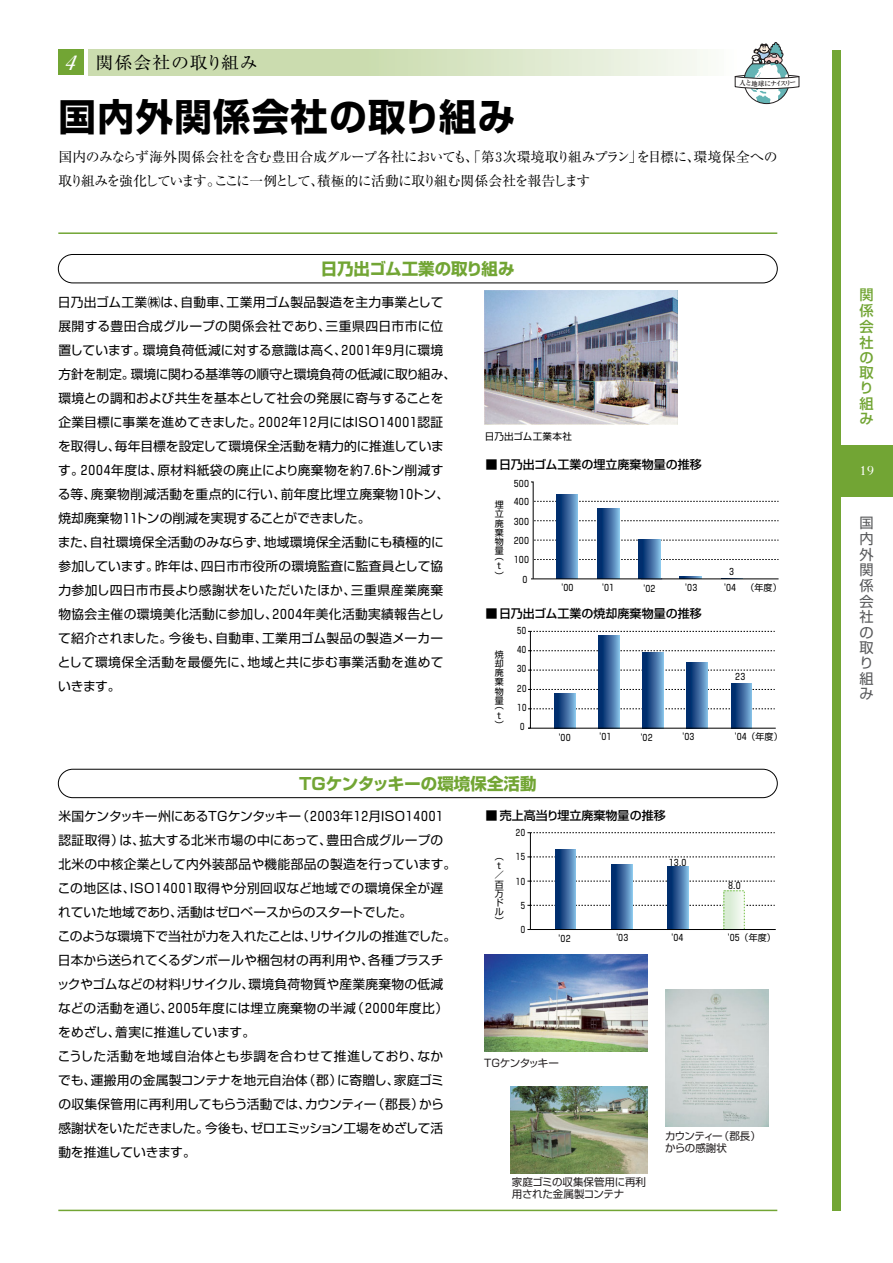
<style>
.page{position:relative;width:893px;height:1263px;background:#fff}
.page>*{position:absolute;margin:0;border:0;box-sizing:border-box;transform-origin:0 0}
.t1{font:700 37.5px "Shin Go";letter-spacing:.03em;color:#000}
.t2{font:17.1px "Ryumin";letter-spacing:.03em;color:#000;scale:1.05 1}
.t3{font:700 16.5px "Shin Go";color:#72a534}
.t4{font:14.25px/15.5px "Shin Go";color:#58595b;text-align:justify}
.t5{font:500 14.25px/15.5px "Shin Go";color:#72a534;text-align:justify}
.t6{font:13.8px/24px "Ryumin";letter-spacing:-.065em;color:#000}
.t7{font:13.5px "Caslon Five Forty";color:#fff}
.t8{font:12.75px/24px "Shin Go";letter-spacing:.01em;color:#000}
.t9{font:500 12px "Shin Go";color:#000}
.t10{font:10.5px/12px "Shin Go";letter-spacing:-.03em;color:#231f20}
.t11{font:10.5px "Shin Go";letter-spacing:-.05em;color:#231f20}
.t12{font:9.6px "Shin Go";letter-spacing:.03em;color:#000}
.t13{font:9px/9.3px "Shin Go";letter-spacing:-.425em;color:#000;text-align:justify}
.t14{font:9px/19.2px "Shin Go";letter-spacing:-.425em;color:#000;scale:.93 1}
.t15{font:700 6.6px "Ryumin";color:#231f20}
.s1{font-family:"Caslon Five Forty";font-style:italic;font-size:21.3px;color:#fff}
</style>
<div class="page">
<div style="left:836px;top:445px;width:56px;height:51px;background:#72a534"></div>
<div style="left:832px;top:50px;width:9px;height:1160px;background:#72a534"></div>
<svg style="left:88px;top:50px;width:620px;height:25px;background:#d6e3c1"></svg>
<div style="left:58px;top:50px;width:26px;height:25px;background:#72a534"></div>
<svg style="left:531px;top:482px;width:247px;height:97px"></svg>
<div style="left:597px;top:509px;width:22px;height:70px;background:linear-gradient(to right,#001156,#75a8d3)"></div>
<svg style="left:639px;top:539px;width:21px;height:40px"></svg>
<svg style="left:556px;top:495px;width:21px;height:84px;background:#316097"></svg>
<hr style="left:531px;top:579px;width:247px;height:1px;background:#000">
<hr style="left:58px;top:232px;width:719px;height:2px;background:#72a534">
<hr style="left:58px;top:1210px;width:719px;height:1px;background:#72a534">
<div style="left:58px;top:254px;width:719px;height:29px;border:1px solid #000;border-radius:14px"></div>
<div style="left:58px;top:769px;width:719px;height:29px;border:1px solid #000;border-radius:14px"></div>
<img style="left:484px;top:291px;width:193px;height:134px">
<hr style="left:530px;top:631px;width:1px;height:97px;background:#000">
<svg style="left:528px;top:709px;width:246px;height:1px"></svg>
<svg style="left:528px;top:689px;width:246px;height:1px"></svg>
<svg style="left:528px;top:670px;width:246px;height:1px"></svg>
<svg style="left:528px;top:650px;width:246px;height:1px"></svg>
<svg style="left:528px;top:631px;width:246px;height:1px"></svg>
<div style="left:731px;top:684px;width:20px;height:44px;background:linear-gradient(to right,#001559,#70a1ce)"></div>
<svg style="left:686px;top:662px;width:21px;height:66px"></svg>
<svg style="left:642px;top:653px;width:21px;height:75px;background:#316097"></svg>
<svg style="left:598px;top:635px;width:21px;height:93px;background:#326198"></svg>
<svg style="left:554px;top:693px;width:21px;height:35px"></svg>
<hr style="left:528px;top:728px;width:247px;height:1px;background:#000">
<img style="left:665px;top:989px;width:103px;height:137px">
<img style="left:484px;top:954px;width:163px;height:98px">
<img style="left:510px;top:1086px;width:137px;height:87px">
<hr style="left:530px;top:833px;width:1px;height:97px;background:#000">
<svg style="left:527px;top:905px;width:247px;height:1px"></svg>
<svg style="left:527px;top:881px;width:247px;height:1px"></svg>
<svg style="left:527px;top:857px;width:247px;height:1px"></svg>
<svg style="left:527px;top:832px;width:247px;height:1px"></svg>
<svg style="left:725px;top:892px;width:17px;height:36px"></svg>
<svg style="left:667px;top:867px;width:21px;height:62px"></svg>
<svg style="left:611px;top:864px;width:21px;height:65px"></svg>
<svg style="left:555px;top:849px;width:21px;height:80px;background:#34639b"></svg>
<hr style="left:530px;top:929px;width:245px;height:1px;background:#000">
<svg style="left:735px;top:42px;width:64px;height:62px"></svg>
<h2 class="t2" style="left:65px;top:56px;width:185px"><span class="s1">4</span> 関係会社の取り組み</h2>
<h1 class="t1" style="left:58px;top:103px;width:458px">国内外関係会社の取り組み</h1>
<p class="t15" style="left:764px;top:82px;width:8px">に</p>
<p class="t6" style="left:58px;top:147px;width:720px">国内のみならず海外関係会社を含む豊田合成グループ各社においても、「第３次環境取り組みプラン」を目標に、環境保全への取り組みを強化しています。ここに一例として、積極的に活動に取り組む関係会社を報告します</p>
<p class="t3" style="left:321px;top:262px;width:195px">日乃出ゴム工業の取り組み</p>
<p class="t8" style="left:58px;top:291px;width:400px">日乃出ゴム工業㈱は、自動車、工業用ゴム製品製造を主力事業として展開する豊田合成グループの関係会社であり、三重県四日市市に位置しています。環境負荷低減に対する意識は高く、２００１年９月に環境方針を制定。環境に関わる基準等の順守と環境負荷の低減に取り組み、環境との調和および共生を基本として社会の発展に寄与することを企業目標に事業を進めてきました。２００２年１２月にはISO１４００１認証を取得し、毎年目標を設定して環境保全活動を精力的に推進しています。２００４年度は、原材料紙袋の廃止により廃棄物を約７.６トン削減する等、廃棄物削減活動を重点的に行い、前年度比埋立廃棄物１０トン、焼却廃棄物１１トンの削減を実現することができました。<br>また、自社環境保全活動のみならず、地域環境保全活動にも積極的に参加しています。昨年は、四日市市役所の環境監査に監査員として協力参加し四日市市長より感謝状をいただいたほか、三重県産業廃棄物協会主催の環境美化活動に参加し、２００４年美化活動実績報告として紹介されました。今後も、自動車、工業用ゴム製品の製造メーカーとして環境保全活動を最優先に、地域と共に歩む事業活動を進めていきます。</p>
<p class="t12" style="left:484px;top:433px;width:89px">日乃出ゴム工業本社</p>
<p class="t9" style="left:485px;top:460px;width:218px">■日乃出ゴム工業の埋立廃棄物量の推移</p>
<p class="t13" style="left:512px;top:480px;width:21px">５００</p>
<p class="t13" style="left:511px;top:493px;width:21px;line-height:19.4px">４００<br>３００<br>２００<br>１００</p>
<p class="t13" style="left:494px;top:501px;width:10px">埋立廃棄物量</p>
<p class="t13" style="left:494px;top:553px;width:10px;text-align:left">（t）</p>
<p class="t13" style="left:727px;top:568px;width:10px">３</p>
<p class="t13" style="left:520px;top:576px;width:10px">０</p>
<p class="t13" style="left:745px;top:584px;width:38px">（年度）</p>
<p class="t13" style="left:643px;top:585px;width:16px">'０２</p>
<p class="t13" style="left:685px;top:584px;width:16px">'０３</p>
<p class="t13" style="left:724px;top:584px;width:16px">'０４</p>
<p class="t13" style="left:561px;top:584px;width:16px">'００</p>
<p class="t13" style="left:602px;top:584px;width:16px">'０１</p>
<p class="t9" style="left:485px;top:609px;width:218px">■日乃出ゴム工業の焼却廃棄物量の推移</p>
<p class="t14" style="left:515px;top:622px;width:16px">５０</p>
<p class="t14" style="left:515px;top:641px;width:16px">４０</p>
<p class="t13" style="left:494px;top:650px;width:10px">焼却廃棄物量</p>
<p class="t13" style="left:494px;top:702px;width:10px;text-align:left">（t）</p>
<p class="t14" style="left:515px;top:661px;width:16px">３０</p>
<p class="t13" style="left:733px;top:673px;width:16px">２３</p>
<p class="t14" style="left:515px;top:680px;width:16px">２０<br>１０</p>
<p class="t14" style="left:518px;top:718px;width:10px">０</p>
<p class="t13" style="left:558px;top:734px;width:16px">'００</p>
<p class="t13" style="left:599px;top:733px;width:16px">'０１</p>
<p class="t13" style="left:746px;top:733px;width:38px">（年度）</p>
<p class="t13" style="left:640px;top:734px;width:16px">'０２</p>
<p class="t13" style="left:682px;top:733px;width:16px">'０３</p>
<p class="t13" style="left:734px;top:733px;width:16px">'０４</p>
<p class="t3" style="left:299px;top:777px;width:239px">TGケンタッキーの環境保全活動</p>
<p class="t8" style="left:57px;top:806px;width:401px">米国ケンタッキー州にあるTGケンタッキー（２００３年１２月ISO１４００１認証取得）は、拡大する北米市場の中にあって、豊田合成グループの北米の中核企業として内外装部品や機能部品の製造を行っています。この地区は、ISO１４００１取得や分別回収など地域での環境保全が遅れていた地域であり、活動はゼロベースからのスタートでした。<br>このような環境下で当社が力を入れたことは、リサイクルの推進でした。日本から送られてくるダンボールや梱包材の再利用や、各種プラスチックやゴムなどの材料リサイクル、環境負荷物質や産業廃棄物の低減などの活動を通じ、２００５年度には埋立廃棄物の半減（２０００年度比）をめざし、着実に推進しています。<br>こうした活動を地域自治体とも歩調を合わせて推進しており、なかでも、運搬用の金属製コンテナを地元自治体（郡）に寄贈し、家庭ゴミの収集保管用に再利用してもらう活動では、カウンティー（郡長）から感謝状をいただきました。今後も、ゼロエミッション工場をめざして活動を推進していきます。</p>
<p class="t9" style="left:485px;top:811px;width:182px">■ 売上高当り埋立廃棄物量の推移</p>
<p class="t14" style="left:514px;top:824px;width:16px">２０</p>
<p class="t14" style="left:514px;top:848px;width:16px">１５</p>
<p class="t13" style="left:494px;top:853px;width:10px;text-align:left">（t／百万ドル）</p>
<p class="t13" style="left:666px;top:859px;width:23px">１３.０</p>
<p class="t14" style="left:514px;top:873px;width:16px">１０</p>
<p class="t13" style="left:726px;top:882px;width:18px">８.０</p>
<p class="t14" style="left:518px;top:897px;width:11px">５</p>
<p class="t14" style="left:518px;top:921px;width:11px">０</p>
<p class="t13" style="left:558px;top:935px;width:16px">'０２</p>
<p class="t13" style="left:616px;top:934px;width:16px">'０３</p>
<p class="t13" style="left:671px;top:934px;width:16px">'０４</p>
<p class="t13" style="left:727px;top:934px;width:50px">'０５ （年度）</p>
<p class="t11" style="left:484px;top:1059px;width:76px">TGケンタッキー</p>
<p class="t10" style="left:665px;top:1131px;width:97px">カウンティー（郡長）からの感謝状</p>
<p class="t10" style="left:512px;top:1177px;width:136px">家庭ゴミの収集保管用に再利用された金属製コンテナ</p>
<p class="t5" style="left:859px;top:289px;width:16px">関係会社の取り組み</p>
<p class="t7" style="left:859px;top:466px;width:16px">19</p>
<p class="t4" style="left:859px;top:517px;width:16px">国内外関係会社の取り組み</p>
</div>
